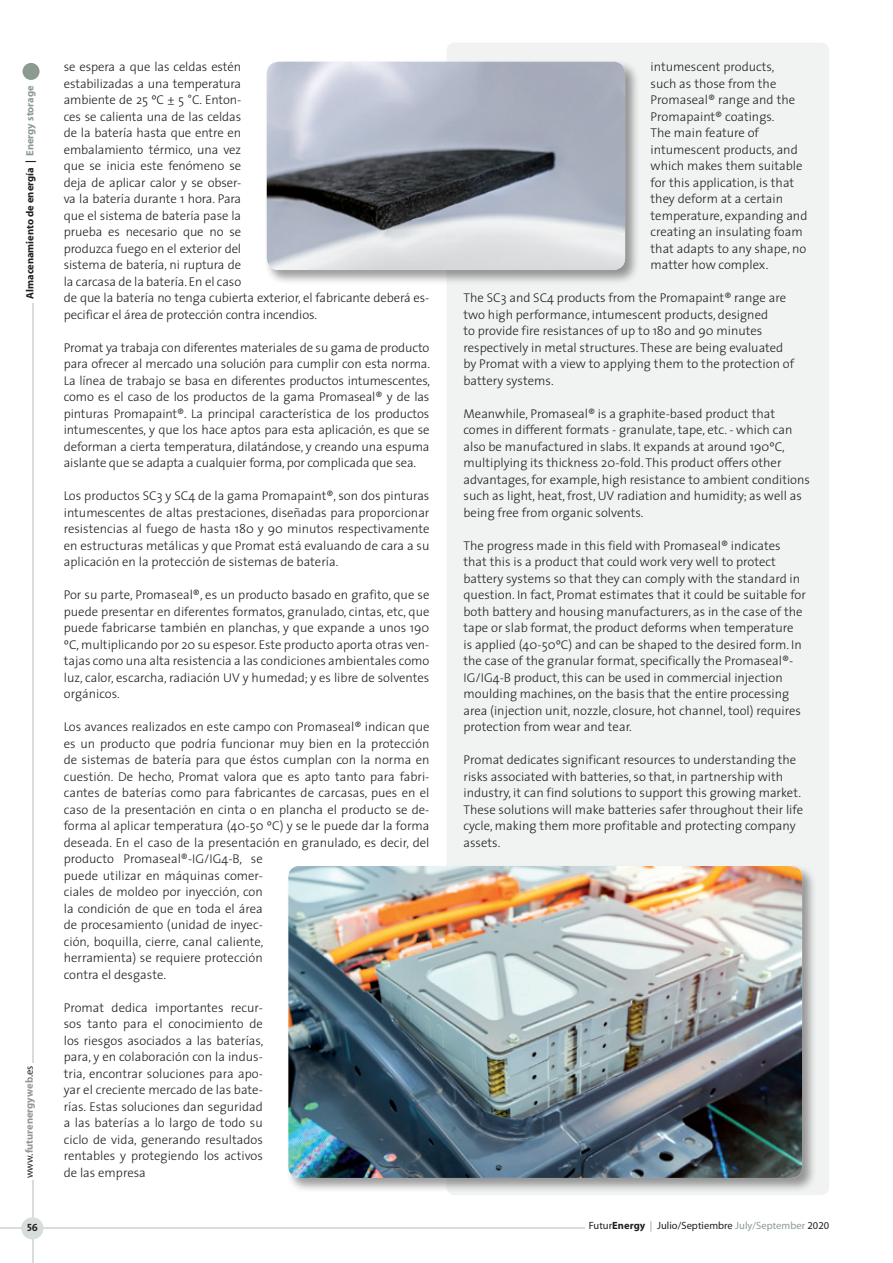
<style>
.page{position:relative;width:893px;height:1263px;background:#fff}
.page>*{position:absolute;margin:0;border:0;box-sizing:border-box;transform-origin:0 0}
.Texto{font:300 12.75px/16.5px "The Sans";color:#231f20;text-align:justify}
.Texto_ingles{font:300 12.75px/16.5px "The Sans";color:#231f20}
.t1{font:10.5px "Myriad";letter-spacing:.005em;color:#231f20}
.t2{font:700 10.5px "Myriad";color:#231f20}
.t3{font:700 10.5px "Myriad";color:#939598}
.t4{font:10.5px "The Sans Bold Caps";color:#231f20}
.s1{color:#8b9b92}
.s2{font-weight:400;color:#231f20}
.s3{font-weight:700}
</style>
<div class="page">
<div style="left:23px;top:63px;width:17px;height:17px;background:#8b9b92;border-radius:50%"></div>
<hr style="left:32px;top:303px;width:1px;height:759px;background:#d7ddda">
<hr style="left:0;top:1228px;width:585px;height:1px;background:#d7ddda">
<hr style="left:32px;top:1180px;width:1px;height:83px;background:#d7ddda">
<div style="left:21px;top:1217px;width:22px;height:22px;background:#d7ddda;border-radius:50%"></div>
<div style="left:446px;top:43px;width:383px;height:1152px;background:#f0f3f2;border-radius:9px"></div>
<div style="left:264px;top:59px;width:375px;height:226px;background:#231f20;opacity:.45"></div>
<img style="left:267px;top:62px;width:358px;height:208px">
<div style="left:286px;top:863px;width:531px;height:329px;background:#231f20;opacity:.45"></div>
<img style="left:288px;top:866px;width:514px;height:312px">
<p class="t2" style="left:24px;top:299px;width:215px;rotate:-90deg">Almacenamiento de energía | <span class="s1">Energy storage</span></p>
<p class="t3" style="left:24px;top:1178px;width:114px;rotate:-90deg"><span class="s2">www.</span>futurenergyweb<span class="s2">.es</span></p>
<p class="Texto" style="left:64px;top:58px;width:367px;text-align:left">se espera a que las celdas estén<br>estabilizadas a una temperatura<br>ambiente de 25 ºC ± 5 °C. Enton-<br>ces se calienta una de las celdas<br>de la batería hasta que entre en<br>embalamiento térmico, una vez<br>que se inicia este fenómeno se<br>deja de aplicar calor y se obser-<br>va la batería durante 1 hora. Para<br>que el sistema de batería pase la<br>prueba es necesario que no se<br>produzca fuego en el exterior del<br>sistema de batería, ni ruptura de<br>la carcasa de la batería. En el caso<br>de que la batería no tenga cubierta exterior, el fabricante deberá es&shy;pecificar el área de protección contra incendios.</p>
<p class="Texto" style="left:64px;top:339px;width:368px">Promat ya trabaja con diferentes materiales de su gama de producto para ofrecer al mercado una solución para cumplir con esta norma.<br>La línea de trabajo se basa en diferentes productos intumescentes, como es el caso de los productos de la gama Promaseal® y de las pinturas Promapaint®. La principal característica de los productos intumescentes, y que los hace aptos para esta aplicación, es que se deforman a cierta temperatura, dilatándose, y creando una espuma aislante que se adapta a cualquier forma, por complicada que sea.</p>
<p class="Texto" style="left:64px;top:487px;width:367px">Los productos SC3 y SC4 de la gama Promapaint®, son dos pinturas intumescentes de altas prestaciones, diseñadas para proporcionar resistencias al fuego de hasta 180 y 90 minutos respectivamente en estructuras metálicas y que Promat está evaluando de cara a su aplicación en la protección de sistemas de batería.</p>
<p class="Texto" style="left:64px;top:586px;width:367px">Por su parte, Promaseal®, es un producto basado en grafito, que se puede presentar en diferentes formatos, granulado, cintas, etc, que puede fabricarse también en planchas, y que expande a unos 190 ºC, multiplicando por 20 su espesor. Este producto aporta otras ven&shy;tajas como una alta resistencia a las condiciones ambientales como luz, calor, escarcha, radiación UV y humedad; y es libre de solventes orgánicos.</p>
<p class="Texto" style="left:64px;top:718px;width:367px;text-align:left">Los avances realizados en este campo con Promaseal® indican que es un producto que podría funcionar muy bien en la protección de sistemas de batería para que éstos cumplan con la norma en cuestión. De hecho, Promat valora que es apto tanto para fabri&shy;cantes de baterías como para fabricantes de carcasas, pues en el caso de la presentación en cinta o en plancha el producto se de&shy;forma al aplicar temperatura (40-50 ºC) y se le puede dar la forma deseada. En el caso de la presentación en granulado, es decir, del producto Promaseal®-IG/IG4-B, se<br>puede utilizar en máquinas comer-<br>ciales de moldeo por inyección, con<br>la condición de que en toda el área<br>de procesamiento (unidad de inyec-<br>ción, boquilla, cierre, canal caliente,<br>herramienta) se requiere protección<br>contra el desgaste.</p>
<p class="Texto" style="left:64px;top:999px;width:201px">Promat dedica importantes recur&shy;sos tanto para el conocimiento de los riesgos asociados a las baterías, para, y en colaboración con la indus&shy;tria, encontrar soluciones para apo&shy;yar el creciente mercado de las bate&shy;rías. Estas soluciones dan seguridad a las baterías a lo largo de todo su ciclo de vida, generando resultados rentables y protegiendo los activos de las empresa</p>
<p class="Texto_ingles" style="left:651px;top:58px;width:158px">intumescent products,<br>such as those from the<br>Promaseal® range and the<br>Promapaint® coatings.<br>The main feature of intumescent products, and which makes them suitable for this application, is that they deform at a certain temperature, expanding and creating an insulating foam that adapts to any shape, no matter how complex.</p>
<p class="Texto_ingles" style="left:463px;top:289px;width:332px">The SC3 and SC4 products from the Promapaint® range are two high performance, intumescent products, designed<br>to provide fire resistances of up to 180 and 90 minutes respectively in metal structures. These are being evaluated by Promat with a view to applying them to the protection of battery systems.</p>
<p class="Texto_ingles" style="left:463px;top:405px;width:348px">Meanwhile, Promaseal® is a graphite-based product that comes in different formats - granulate, tape, etc. - which can also be manufactured in slabs. It expands at around 190ºC, multiplying its thickness 20-fold. This product offers other advantages, for example, high resistance to ambient conditions such as light, heat, frost, UV radiation and humidity; as well as being free from organic solvents.</p>
<p class="Texto_ingles" style="left:463px;top:537px;width:344px">The progress made in this field with Promaseal® indicates that this is a product that could work very well to protect battery systems so that they can comply with the standard in question. In fact, Promat estimates that it could be suitable for both battery and housing manufacturers, as in the case of the tape or slab format, the product deforms when temperature<br>is applied (40-50ºC) and can be shaped to the desired form. In the case of the granular format, specifically the Promaseal®- IG/IG4-B product, this can be used in commercial injection moulding machines, on the basis that the entire processing area (injection unit, nozzle, closure, hot channel, tool) requires protection from wear and tear.</p>
<p class="Texto_ingles" style="left:463px;top:751px;width:341px">Promat dedicates significant resources to understanding the risks associated with batteries, so that, in partnership with industry, it can find solutions to support this growing market.<br>These solutions will make batteries safer throughout their life cycle, making them more profitable and protecting company assets.</p>
<p class="t4" style="left:27px;top:1219px;width:12px">56</p>
<p class="t1" style="left:589px;top:1220px;width:242px">Futur<span class="s3">Energy</span> <span class="s1">|</span> Julio/Septiembre <span class="s1">July/September</span> 2020</p>
</div>
